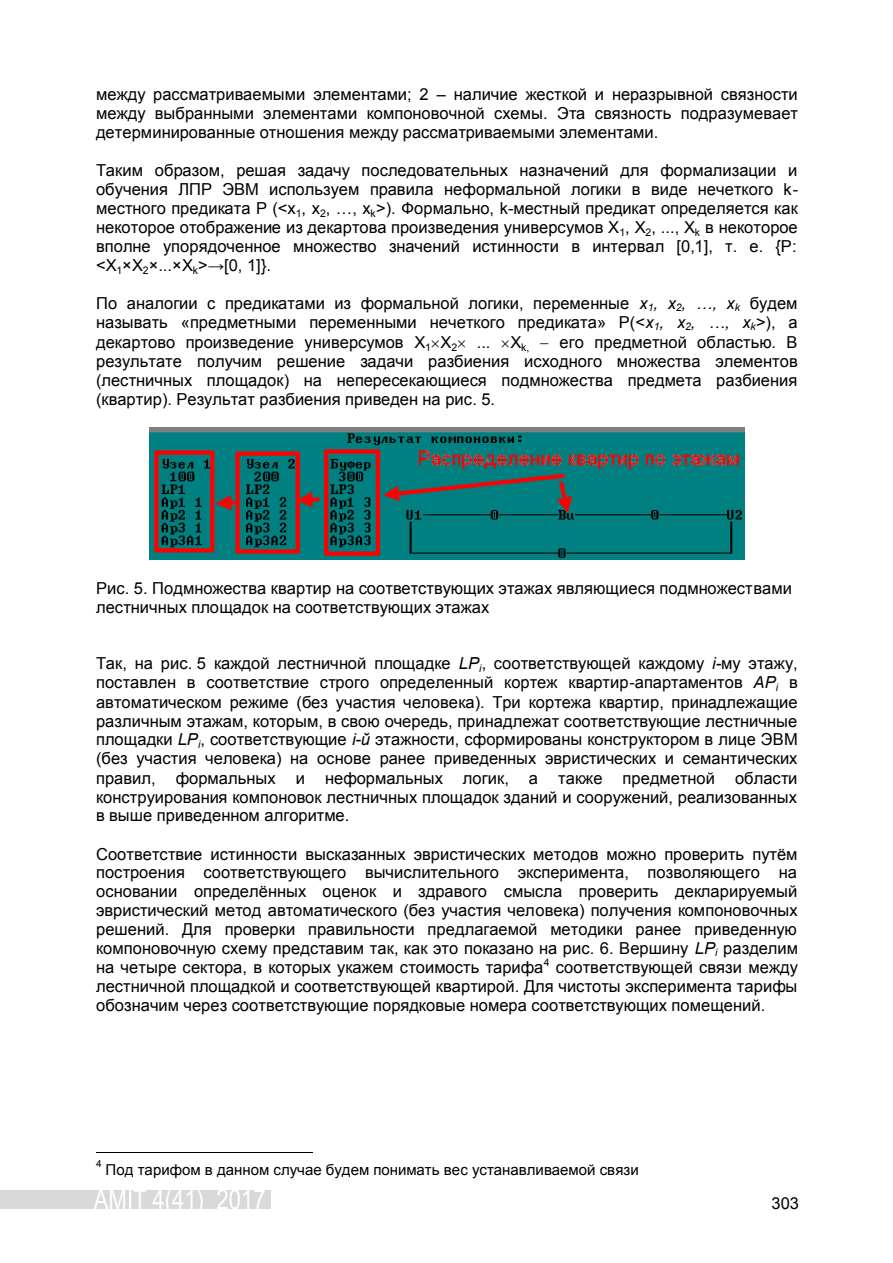
<style>
.page{position:relative;width:893px;height:1263px;background:#fff}
.page>*{position:absolute;margin:0;border:0;box-sizing:border-box;transform-origin:0 0}
.t1{font:27px "Arial Narrow";color:#fff}
.t2{font:16.5px/19px "Arial";color:#000;text-align:justify}
.t3{font:16.5px "Arial";color:#000}
.t4{font:15px "Arial";color:#000}
.t5{font:10.5px "Arial";color:#000}
.t6{font:9.9px "Arial";color:#000}
.s1{font-style:inherit}
.s2{font-style:italic}
</style>
<div class="page">
<div style="left:0;top:1190px;width:271px;height:19px;background:#d9d9d9"></div>
<img style="left:149px;top:428px;width:596px;height:131px">
<hr style="left:96px;top:1152px;width:216px;height:1px;background:#000">
<p class="t2" style="left:96px;top:85px;width:704px">между рассматриваемыми элементами; 2 – наличие жесткой и неразрывной связности между выбранными элементами компоновочной схемы. Эта связность подразумевает детерминированные отношения между рассматриваемыми элементами.</p>
<p class="t2" style="left:96px;top:161px;width:704px">Таким образом, решая задачу последовательных назначений для формализации и обучения ЛПР ЭВМ используем правила неформальной логики в виде нечеткого k&shy;местного предиката P (&lt;x<sub>1</sub><span class="s1">, x</span><sub>2</sub>, …, x<sub>k</sub>&gt;). Формально, <span class="s1">k-</span>местный предикат определяется как некоторое отображение из декартова произведения универсумов Х<sub>1</sub>, Х<sub>2</sub>, ..., Х<sub>k</sub> в некоторое вполне упорядоченное множество значений истинности в интервал [0,1], т. е. {Р: &lt;Х<sub>1</sub>×Х<sub>2</sub>×...×Х<sub>k</sub>&gt;→[0, 1]}.</p>
<p class="t2" style="left:96px;top:294px;width:703px">По аналогии с предикатами из формальной логики, переменные <span class="s2">x</span><sub>1</sub><span class="s2">, x</span><sub>2</sub><span class="s2">, …, x</span><sub>k</sub> будем называть «предметными переменными нечеткого предиката» P(&lt;<span class="s2">x</span><sub>1</sub><span class="s2">, x</span><sub>2</sub><span class="s2">, …, x</span><sub>k</sub>&gt;), а</p>
<p class="t2" style="left:96px;top:333px;width:435px">декартово произведение универсумов Х<sub>1</sub> Х<sub>2</sub> <span class="s1">...</span> Х<sub>k,</sub></p>
<p class="t2" style="left:96px;top:333px;width:703px;text-indent:463px">его предметной областью. В результате получим решение задачи разбиения исходного множества элементов (лестничных площадок) на непересекающиеся подмножества предмета разбиения (квартир). Результат разбиения приведен на рис. 5.</p>
<p class="t2" style="left:96px;top:578px;width:697px">Рис. <span class="s1">5.</span> Подмножества квартир на соответствующих этажах являющиеся подмножествами лестничных площадок на соответствующих этажах</p>
<p class="t2" style="left:96px;top:654px;width:703px">Так, на рис. 5 каждой лестничной площадке <span class="s2">LP</span><sub>i</sub>, соответствующей каждому <span class="s2">i-</span>му этажу, поставлен в соответствие строго определенный кортеж квартир<span class="s1">-</span>апартаментов <span class="s2">АР</span><sub>i</sub> в автоматическом режиме (без участия человека). Три кортежа квартир, принадлежащие различным этажам, которым, в свою очередь, принадлежат соответствующие лестничные площадки <span class="s2">LP</span><sub>i</sub>, соответствующие <span class="s2">i-</span><span class="s2">й</span> этажности, сформированы конструктором в лице ЭВМ (без участия человека) на основе ранее приведенных эвристических и семантических правил, формальных и неформальных логик, а также предметной области конструирования компоновок лестничных площадок зданий и сооружений, реализованных в выше приведенном алгоритме.</p>
<p class="t2" style="left:96px;top:844px;width:704px">Соответствие истинности высказанных эвристических методов можно проверить путём построения соответствующего вычислительного эксперимента, позволяющего на основании определённых оценок и здравого смысла проверить декларируемый эвристический метод автоматического (без участия человека) получения компоновочных решений. Для проверки правильности предлагаемой методики ранее приведенную компоновочную схему представим так, как это показано на рис. 6. Вершину <span class="s2">LP</span><sub>i</sub> разделим на четыре сектора, в которых укажем стоимость тарифа</p>
<p class="t5" style="left:544px;top:955px;width:7px">4</p>
<p class="t2" style="left:96px;top:958px;width:703px;text-indent:460px">соответствующей связи между лестничной площадкой и соответствующей квартирой. Для чистоты эксперимента тарифы обозначим через соответствующие порядковые номера соответствующих помещений.</p>
<p class="t6" style="left:96px;top:1157px;width:7px">4</p>
<p class="t4" style="left:106px;top:1160px;width:535px">Под тарифом в данном случае будем понимать вес устанавливаемой связи</p>
<h1 class="t1" style="left:94px;top:1180px;width:173px">AMIT 4(41) 2017</h1>
<p class="t3" style="left:771px;top:1192px;width:29px">303</p>
</div>
